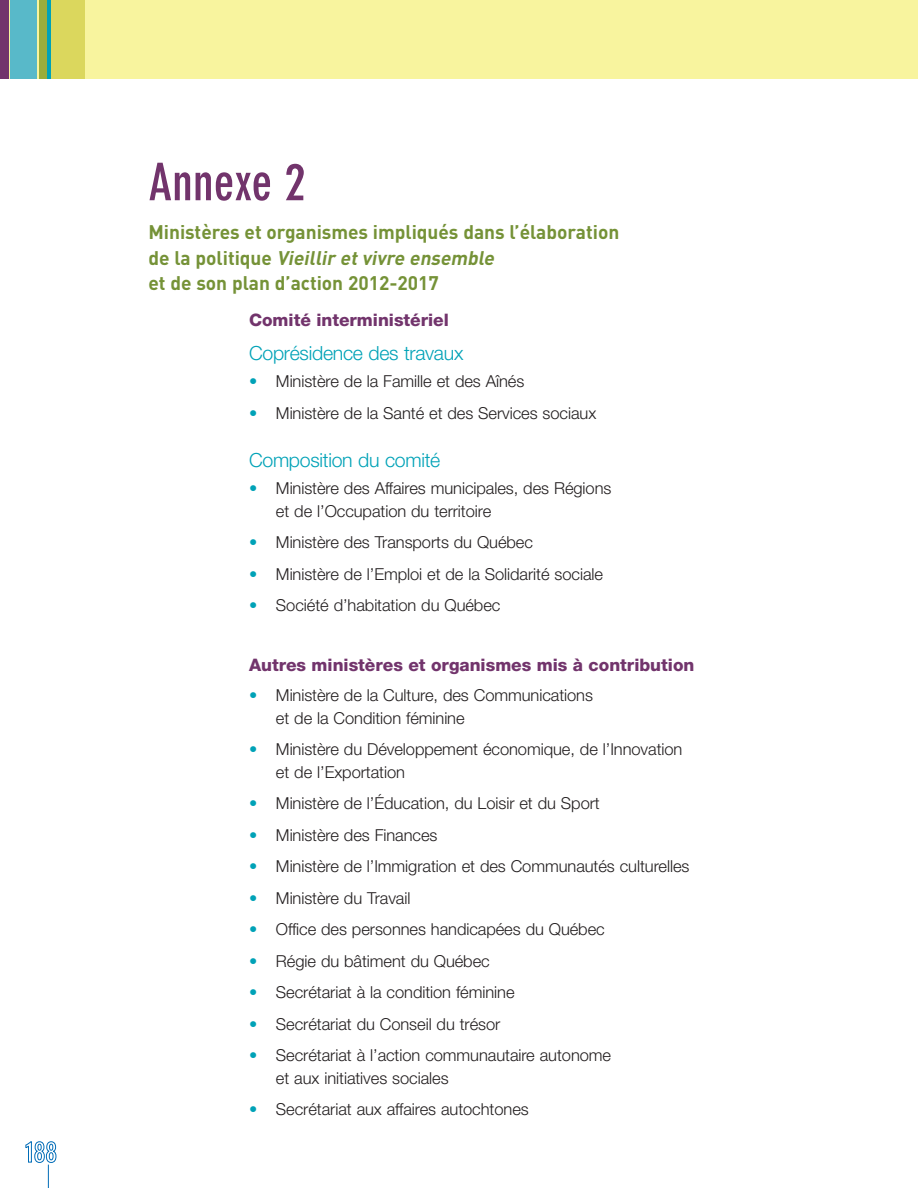
<style>
.page{position:relative;width:918px;height:1188px;background:#fff}
.page>*{position:absolute;margin:0;border:0;box-sizing:border-box;transform-origin:0 0}
.t1{font:700 condensed 51px "DIN Neuzeit Grotesk";color:#72346c}
.t2{font:700 19.5px/25.5px "DIN";color:#759237}
.t3{font:300 19.5px "Helvetica Neue";letter-spacing:-.015em;color:#00a2b7}
.t4{font:800 17.25px "Helvetica Neue";color:#72346c}
.t5{font:300 16.5px/22.5px "Helvetica Neue";letter-spacing:-.005em;color:#231f20}
.s1{font-style:italic}
.s2{color:#00a2b7}
</style>
<div class="page">
<div style="left:0;top:0;width:918px;height:79px;background:#f8f49e"></div>
<div style="left:0;top:0;width:8px;height:79px;background:#72346c"></div>
<div style="left:10px;top:0;width:27px;height:79px;background:#58b9c9"></div>
<div style="left:39px;top:0;width:12px;height:79px;background:#9aad3b"></div>
<hr style="left:47px;top:0;width:4px;height:79px;background:#00a2b7">
<div style="left:51px;top:0;width:34px;height:79px;background:#dbd75d"></div>
<svg style="left:25px;top:1141px;width:32px;height:47px"></svg>
<h1 class="t1" style="left:148px;top:153px;width:158px">annexe 2</h1>
<p class="t2" style="left:148px;top:219px;width:472px">ministères et organismes impliqués dans l’élaboration d e l a p o l i t i q u e <span class="s1">vieillir etvivre ensemble<br></span>et de son plan d’action 2012-2017</p>
<p class="t4" style="left:249px;top:310px;width:201px">Comité interministériel</p>
<p class="t3" style="left:249px;top:341px;width:216px">Coprésidence des travaux</p>
<p class="t5" style="left:249px;top:370px;width:277px"><span class="s2">•</span> Ministère de la Famille et des Aînés</p>
<p class="t5" style="left:249px;top:401px;width:349px"><span class="s2">•</span> Ministère de la Santé et des Services sociaux</p>
<p class="t3" style="left:249px;top:449px;width:193px">Composition du comité</p>
<p class="t5" style="left:276px;top:477px;width:337px;text-indent:-27px"><span class="s2">•</span> Ministère des Affaires municipales, des Régions et de l’Occupation du territoire</p>
<p class="t5" style="left:249px;top:531px;width:285px"><span class="s2">•</span> Ministère des Transports du Québec</p>
<p class="t5" style="left:249px;top:562px;width:356px"><span class="s2">•</span> Ministère de l’Emploi et de la Solidarité sociale</p>
<p class="t5" style="left:249px;top:594px;width:253px"><span class="s2">•</span> Société d’habitation du Québec</p>
<p class="t4" style="left:249px;top:655px;width:447px">Autres ministères et organismes mis à contribution</p>
<p class="t5" style="left:276px;top:684px;width:319px;text-indent:-27px"><span class="s2">•</span> Ministère de la Culture, des Communications et de la Condition féminine</p>
<p class="t5" style="left:276px;top:738px;width:408px;text-indent:-27px"><span class="s2">•</span> Ministère du Développement économique, de l’Innovation et de l’Exportation</p>
<p class="t5" style="left:249px;top:792px;width:352px"><span class="s2">•</span> Ministère de l’Éducation, du Loisir et du Sport</p>
<p class="t5" style="left:249px;top:823px;width:190px"><span class="s2">•</span> Ministère des Finances</p>
<p class="t5" style="left:249px;top:855px;width:442px"><span class="s2">•</span> Ministère de l’Immigration et des Communautés culturelles</p>
<p class="t5" style="left:249px;top:886px;width:163px"><span class="s2">•</span> Ministère du Travail</p>
<p class="t5" style="left:249px;top:918px;width:357px"><span class="s2">•</span> Office des personnes handicapées du Québec</p>
<p class="t5" style="left:249px;top:949px;width:242px"><span class="s2">•</span> Régie du bâtiment du Québec</p>
<p class="t5" style="left:249px;top:981px;width:267px"><span class="s2">•</span> Secrétariat à la condition féminine</p>
<p class="t5" style="left:249px;top:1012px;width:253px"><span class="s2">•</span> Secrétariat du Conseil du trésor</p>
<p class="t5" style="left:276px;top:1044px;width:337px;text-indent:-27px"><span class="s2">•</span> Secrétariat à l’action communautaire autonome et aux initiatives sociales</p>
<p class="t5" style="left:249px;top:1098px;width:281px"><span class="s2">•</span> Secrétariat aux affaires autochtones</p>
</div>
